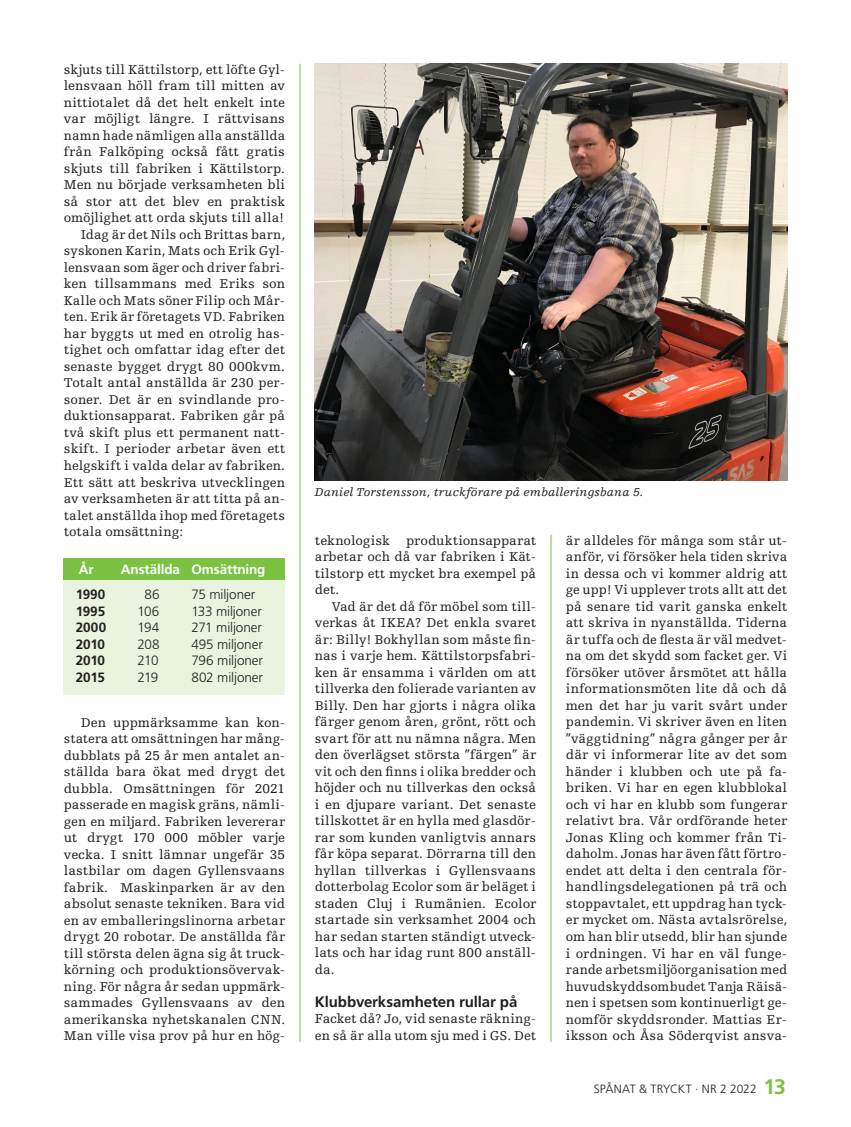
<style>
.page{position:relative;width:851px;height:1127px;background:#fff}
.page>*{position:absolute;margin:0;border:0;box-sizing:border-box;transform-origin:0 0}
.t1{font:700 15px "Frutiger";letter-spacing:-.005em;color:#231f20}
.t2{font:13.5px/16.5px "Egyptienne F";letter-spacing:.005em;color:#231f20;text-align:justify}
.t3{font:300 13.5px "Frutiger";letter-spacing:-.01em;color:#231f20}
.t4{font:700 13.5px "Frutiger";letter-spacing:-.01em;color:#231f20}
.t5{font:700 13.5px "Frutiger";letter-spacing:-.01em;color:#fff}
.t6{font:italic 12px "Egyptienne F";letter-spacing:.015em;color:#231f20}
.t7{font:300 12px "Frutiger";color:#231f20}
.s1{font-weight:700;font-size:21px;color:#7bc142}
</style>
<div class="page">
<hr style="left:299px;top:64px;width:1px;height:978px;background:#7bc142">
<hr style="left:550px;top:534px;width:1px;height:508px;background:#7bc142">
<img style="left:315px;top:64px;width:472px;height:416px">
<div style="left:64px;top:558px;width:221px;height:136px;background:#e9f3de"></div>
<div style="left:64px;top:558px;width:221px;height:21px;background:#7bc142"></div>
<p class="t2" style="left:64px;top:61px;width:223px">skjuts till Kättilstorp, ett löfte Gyl-</p>
<p class="t2" style="left:64px;top:78px;width:223px">lensvaan höll fram till mitten av</p>
<p class="t2" style="left:64px;top:94px;width:223px">nittiotalet då det helt enkelt inte</p>
<p class="t2" style="left:64px;top:111px;width:223px">var möjligt längre. I rättvisans</p>
<p class="t2" style="left:64px;top:127px;width:223px">namn hade nämligen alla anställda</p>
<p class="t2" style="left:64px;top:144px;width:223px">från Falköping också fått gratis</p>
<p class="t2" style="left:64px;top:160px;width:223px">skjuts till fabriken i Kättilstorp.</p>
<p class="t2" style="left:64px;top:177px;width:223px">Men nu började verksamheten bli</p>
<p class="t2" style="left:64px;top:193px;width:223px">så stor att det blev en praktisk</p>
<p class="t2" style="left:64px;top:210px;width:222px">omöjlighet att orda skjuts till alla!</p>
<p class="t2" style="left:81px;top:226px;width:206px">Idag är det Nils och Brittas barn,</p>
<p class="t2" style="left:64px;top:243px;width:223px">syskonen Karin, Mats och Erik Gyl-</p>
<p class="t2" style="left:64px;top:259px;width:223px">lensvaan som äger och driver fabri-</p>
<p class="t2" style="left:64px;top:276px;width:223px">ken tillsammans med Eriks son</p>
<p class="t2" style="left:64px;top:292px;width:223px">Kalle och Mats söner Filip och Mår-</p>
<p class="t2" style="left:64px;top:309px;width:223px">ten. Erik är företagets VD. Fabriken</p>
<p class="t2" style="left:64px;top:325px;width:223px">har byggts ut med en otrolig has-</p>
<p class="t2" style="left:64px;top:342px;width:223px">tighet och omfattar idag efter det</p>
<p class="t2" style="left:64px;top:358px;width:223px">senaste bygget drygt 80 000kvm.</p>
<p class="t2" style="left:64px;top:375px;width:223px">Totalt antal anställda är 230 per-</p>
<p class="t2" style="left:64px;top:391px;width:223px">soner. Det är en svindlande pro-</p>
<p class="t2" style="left:64px;top:408px;width:223px">duktionsapparat. Fabriken går på</p>
<p class="t2" style="left:64px;top:424px;width:223px">två skift plus ett permanent natt-</p>
<p class="t2" style="left:64px;top:441px;width:223px">skift. I perioder arbetar även ett</p>
<p class="t2" style="left:64px;top:457px;width:223px">helgskift i valda delar av fabriken.</p>
<p class="t2" style="left:64px;top:474px;width:223px">Ett sätt att beskriva utvecklingen</p>
<p class="t2" style="left:64px;top:490px;width:223px">av verksamheten är att titta på an-</p>
<p class="t2" style="left:64px;top:507px;width:223px">talet anställda ihop med företagets</p>
<p class="t2" style="left:64px;top:523px;width:121px">totala omsättning:</p>
<p class="t5" style="left:79px;top:561px;width:16px">År</p>
<p class="t5" style="left:121px;top:561px;width:146px">Anställda Omsättning</p>
<p class="t4" style="left:76px;top:587px;width:31px">1990</p>
<p class="t3" style="left:145px;top:587px;width:17px">86</p>
<p class="t3" style="left:191px;top:587px;width:65px">75 miljoner</p>
<p class="t4" style="left:76px;top:603px;width:31px">1995</p>
<p class="t3" style="left:137px;top:603px;width:24px">106</p>
<p class="t3" style="left:191px;top:603px;width:72px">133 miljoner</p>
<p class="t4" style="left:76px;top:620px;width:32px">2000</p>
<p class="t3" style="left:137px;top:620px;width:23px">194</p>
<p class="t3" style="left:191px;top:620px;width:72px">271 miljoner</p>
<p class="t4" style="left:76px;top:636px;width:31px">2010</p>
<p class="t3" style="left:137px;top:636px;width:24px">208</p>
<p class="t3" style="left:191px;top:636px;width:73px">495 miljoner</p>
<p class="t4" style="left:76px;top:653px;width:31px">2010</p>
<p class="t3" style="left:137px;top:653px;width:23px">210</p>
<p class="t3" style="left:191px;top:653px;width:73px">796 miljoner</p>
<p class="t4" style="left:76px;top:669px;width:30px">2015</p>
<p class="t3" style="left:137px;top:669px;width:22px">219</p>
<p class="t3" style="left:191px;top:669px;width:73px">802 miljoner</p>
<p class="t2" style="left:64px;top:714px;width:223px;text-indent:17px">Den uppmärksamme kan kon&shy;statera att omsättningen har mång&shy;dubblats på 25 år men antalet an&shy;ställda bara ökat med drygt det dubbla. Omsättningen för 2021 passerade en magisk gräns, nämli&shy;gen en miljard. Fabriken levererar ut drygt 170 000 möbler varje vecka. I snitt lämnar ungefär 35 lastbilar om dagen Gyllensvaans fabrik. Maskinparken är av den absolut senaste tekniken. Bara vid en av emballeringslinorna arbetar drygt 20 robotar. De anställda får till största delen ägna sig åt truck&shy;körning och produktionsövervak&shy;ning. För några år sedan uppmärk&shy;sammades Gyllensvaans av den amerikanska nyhetskanalen CNN.<br>Man ville visa prov på hur en hög-</p>
<p class="t6" style="left:315px;top:485px;width:330px">Daniel Torstensson, truckförare på emballeringsbana 5.</p>
<p class="t2" style="left:315px;top:532px;width:223px">teknologisk produktionsapparat arbetar och då var fabriken i Kät&shy;tilstorp ett mycket bra exempel på det.</p>
<p class="t2" style="left:315px;top:598px;width:223px;text-indent:17px">Vad är det då för möbel som till&shy;verkas åt IKEA? Det enkla svaret är: Billy! Bokhyllan som måste fin&shy;nas i varje hem. Kättilstorpsfabri&shy;ken är ensamma i världen om att tillverka den folierade varianten av Billy. Den har gjorts i några olika färger genom åren, grönt, rött och svart för att nu nämna några. Men den överlägset största ”färgen” är vit och den finns i olika bredder och höjder och nu tillverkas den också i en djupare variant. Det senaste tillskottet är en hylla med glasdör&shy;rar som kunden vanligtvis annars får köpa separat. Dörrarna till den hyllan tillverkas i Gyllensvaans dotterbolag Ecolor som är beläget i staden Cluj i Rumänien. Ecolor startade sin verksamhet 2004 och har sedan starten ständigt utveck&shy;lats och har idag runt 800 anställ&shy;da.</p>
<p class="t1" style="left:315px;top:992px;width:204px">Klubbverksamheten rullar på</p>
<p class="t2" style="left:315px;top:1010px;width:223px">Facket då? Jo, vid senaste räkning&shy;en så är alla utom sju med i GS. Det</p>
<p class="t2" style="left:566px;top:532px;width:223px">är alldeles för många som står ut&shy;anför, vi försöker hela tiden skriva in dessa och vi kommer aldrig att ge upp! Vi upplever trots allt att det på senare tid varit ganska enkelt att skriva in nyanställda. Tiderna är tuffa och de flesta är väl medvet&shy;na om det skydd som facket ger. Vi försöker utöver årsmötet att hålla informationsmöten lite då och då men det har ju varit svårt under pandemin. Vi skriver även en liten ”väggtidning” några gånger per år där vi informerar lite av det som händer i klubben och ute på fa&shy;briken. Vi har en egen klubblokal och vi har en klubb som fungerar relativt bra. Vår ordförande heter Jonas Kling och kommer från Ti&shy;daholm. Jonas har även fått förtro&shy;endet att delta i den centrala för&shy;handlingsdelegationen på trä och stoppavtalet, ett uppdrag han tyck&shy;er mycket om. Nästa avtalsrörelse, om han blir utsedd, blir han sjunde i ordningen. Vi har en väl funge&shy;rande arbetsmiljöorganisation med huvudskyddsombudet Tanja Räisä&shy;nen i spetsen som kontinuerligt ge&shy;nomför skyddsronder. Mattias Er&shy;iksson och Åsa Söderqvist ansva-</p>
<p class="t7" style="left:593px;top:1082px;width:193px">SPÅNAT &amp; TRYCKT · NR 2 2022 <span class="s1">13</span></p>
</div>
